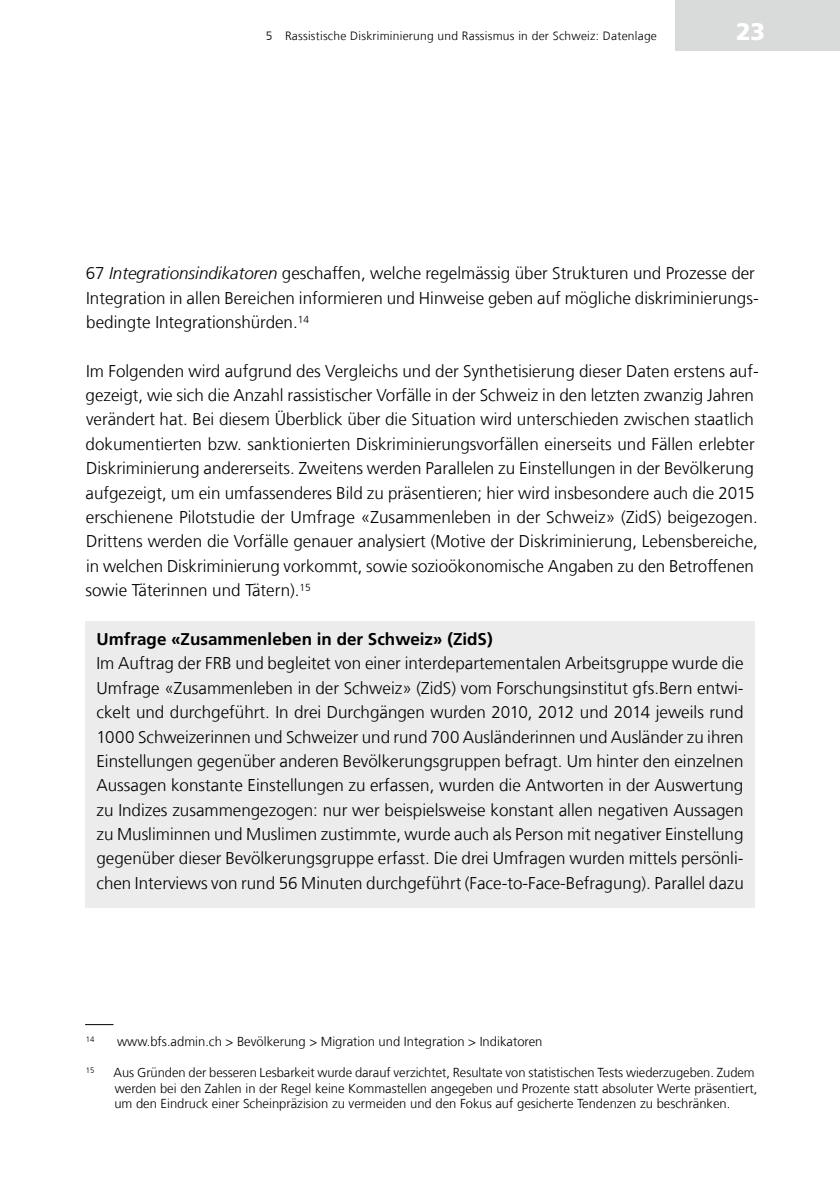
<style>
.page{position:relative;width:840px;height:1191px;background:#fff}
.page>*{position:absolute;margin:0;border:0;box-sizing:border-box;transform-origin:0 0}
.t1{font:900 24px "Frutiger LT Com";color:#fff}
.t2{font:300 17px/24.4px "Frutiger LT Com";color:#000}
.t3{font:700 17px "Frutiger LT Com";color:#000}
.t4{font:300 13px/15.6px "Frutiger LT Com";color:#000}
.t5{font:300 12px "Frutiger LT Com";letter-spacing:.02em;color:#000}
.t6{font:300 7.8px "Frutiger LT Com";color:#000}
.s1{font-style:italic}
</style>
<div class="page">
<div style="left:675px;top:0;width:164px;height:51px;background:#d9dada"></div>
<div style="left:85px;top:620px;width:669px;height:287px;background:#ececec"></div>
<svg style="left:85px;top:1024px;width:28px;height:1px"></svg>
<p class="t5" style="left:266px;top:29px;width:392px">5 Rassistische Diskriminierung und Rassismus in der Schweiz: Datenlage</p>
<h1 class="t1" style="left:735px;top:17px;width:31px">23</h1>
<p class="t2" style="left:86px;top:261px;width:674px">67 <span class="s1">Integrationsindikatoren</span> geschaffen, welche regelmässig über Strukturen und Prozesse der<br>Integration in allen Bereichen informieren und Hinweise geben auf mögliche diskriminierungs&shy;bedingte Integrationshürden.<sup>14</sup></p>
<p class="t2" style="left:85px;top:359px;width:674px">Im Folgenden wird aufgrund des Vergleichs und der Synthetisierung dieser Daten erstens auf&shy;gezeigt, wie sich die Anzahl rassistischer Vorfälle in der Schweiz in den letzten zwanzig Jahren verändert hat. Bei diesem Überblick über die Situation wird unterschieden zwischen staatlich dokumentierten bzw. sanktionierten Diskriminierungsvorfällen einerseits und Fällen erlebter Diskriminierung andererseits. Zweitens werden Parallelen zu Einstellungen in der Bevölkerung aufgezeigt, um ein umfassenderes Bild zu präsentieren; hier wird insbesondere auch die 2015 erschienene Pilotstudie der Umfrage «Zusammenleben in der Schweiz» (ZidS) beigezogen.<br>Drittens werden die Vorfälle genauer analysiert (Motive der Diskriminierung, Lebensbereiche, in welchen Diskriminierung vorkommt, sowie sozioökonomische Angaben zu den Betroffenen sowie Täterinnen und Tätern).<sup>15</sup></p>
<p class="t3" style="left:96px;top:629px;width:397px">Umfrage «Zusammenleben in der Schweiz» (ZidS)</p>
<p class="t2" style="left:96px;top:651px;width:648px;text-align:justify">Im Auftrag der FRB und begleitet von einer interdepartementalen Arbeitsgruppe wurde die Umfrage «Zusammenleben in der Schweiz» (ZidS) vom Forschungsinstitut gfs.Bern entwi&shy;ckelt und durchgeführt. In drei Durchgängen wurden 2010, 2012 und 2014 jeweils rund 1000 Schweizerinnen und Schweizer und rund 700 Ausländerinnen und Ausländer zu ihren Einstellungen gegenüber anderen Bevölkerungsgruppen befragt. Um hinter den einzelnen Aussagen konstante Einstellungen zu erfassen, wurden die Antworten in der Auswertung zu Indizes zusammengezogen: nur wer beispielsweise konstant allen negativen Aussagen zu Musliminnen und Muslimen zustimmte, wurde auch als Person mit negativer Einstellung gegenüber dieser Bevölkerungsgruppe erfasst. Die drei Umfragen wurden mittels persönli&shy;chen Interviews von rund 56 Minuten durchgeführt (Face-to-Face-Befragung). Parallel dazu</p>
<p class="t6" style="left:86px;top:1035px;width:10px">14</p>
<p class="t4" style="left:117px;top:1033px;width:426px">www.bfs.admin.ch &gt; Bevölkerung &gt; Migration und Integration &gt; Indikatoren</p>
<p class="t6" style="left:86px;top:1066px;width:10px">15</p>
<p class="t4" style="left:113px;top:1064px;width:645px">Aus Gründen der besseren Lesbarkeit wurde darauf verzichtet, Resultate von statistischen Tests wiederzugeben. Zudem werden bei den Zahlen in der Regel keine Kommastellen angegeben und Prozente statt absoluter Werte präsentiert, um den Eindruck einer Scheinpräzision zu vermeiden und den Fokus auf gesicherte Tendenzen zu beschränken.</p>
</div>
